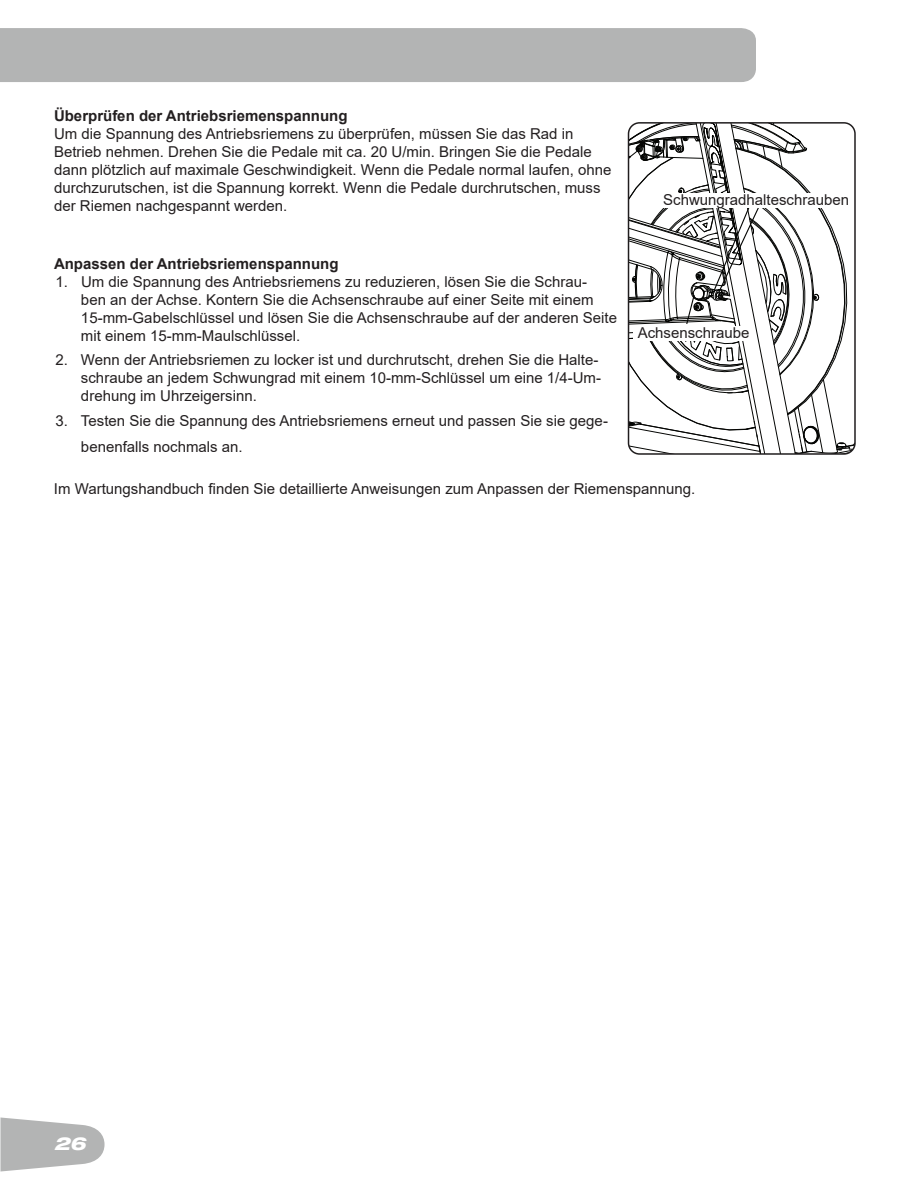
<style>
.page{position:relative;width:918px;height:1188px;background:#fff}
.page>*{position:absolute;margin:0;border:0;box-sizing:border-box;transform-origin:0 0}
.t1{font:italic 800 expanded 18px "Helvetica Neue";color:#fff}
.t2{font:15px/18px "Arial";color:#231f20}
.t3{font:700 15px "Arial";color:#231f20}
</style>
<div class="page">
<div style="left:0;top:28px;width:756px;height:54px;background:#b3b4b4"></div>
<svg style="left:0;top:1118px;width:105px;height:54px"></svg>
<svg style="left:629px;top:123px;width:226px;height:331px"></svg>
<div style="left:658px;top:193px;width:170px;height:15px;background:#fff"></div>
<div style="left:634px;top:326px;width:112px;height:15px;background:#fff"></div>
<p class="t3" style="left:54px;top:105px;width:295px">Überprüfen der Antriebsriemenspannung</p>
<p class="t2" style="left:54px;top:125px;width:559px">Um die Spannung des Antriebsriemens zu überprüfen, müssen Sie das Rad in Betrieb nehmen. Drehen Sie die Pedale mit ca. 20 U/min. Bringen Sie die Pedale dann plötzlich auf maximale Geschwindigkeit. Wenn die Pedale normal laufen, ohne durchzurutschen, ist die Spannung korrekt. Wenn die Pedale durchrutschen, muss der Riemen nachgespannt werden.</p>
<p class="t2" style="left:663px;top:191px;width:187px">Schwungradhalteschrauben</p>
<p class="t3" style="left:54px;top:253px;width:286px">Anpassen der Antriebsriemenspannung</p>
<p class="t2" style="left:81px;top:272px;width:538px;text-indent:-25px">1. Um die Spannung des Antriebsriemens zu reduzieren, lösen Sie die Schrau-<br>ben an der Achse. Kontern Sie die Achsenschraube auf einer Seite mit einem 15-mm-Gabelschlüssel und lösen Sie die Achsenschraube auf der anderen Seite mit einem 15-mm-Maulschlüssel.</p>
<p class="t2" style="left:81px;top:351px;width:522px;text-indent:-26px">2. Wenn der Antriebsriemen zu locker ist und durchrutscht, drehen Sie die Halte&shy;schraube an jedem Schwungrad mit einem 10-mm-Schlüssel um eine 1/4-Um&shy;drehung im Uhrzeigersinn.</p>
<p class="t2" style="left:81px;top:408px;width:529px;line-height:25.5px;text-indent:-26px">3. Testen Sie die Spannung des Antriebsriemens erneut und passen Sie sie gege&shy;benenfalls nochmals an.</p>
<p class="t2" style="left:54px;top:480px;width:643px">Im Wartungshandbuch finden Sie detaillierte Anweisungen zum Anpassen der Riemenspannung.</p>
<p class="t2" style="left:638px;top:324px;width:113px">Achsenschraube</p>
<p class="t1" style="left:54px;top:1132px;width:33px">26</p>
</div>
